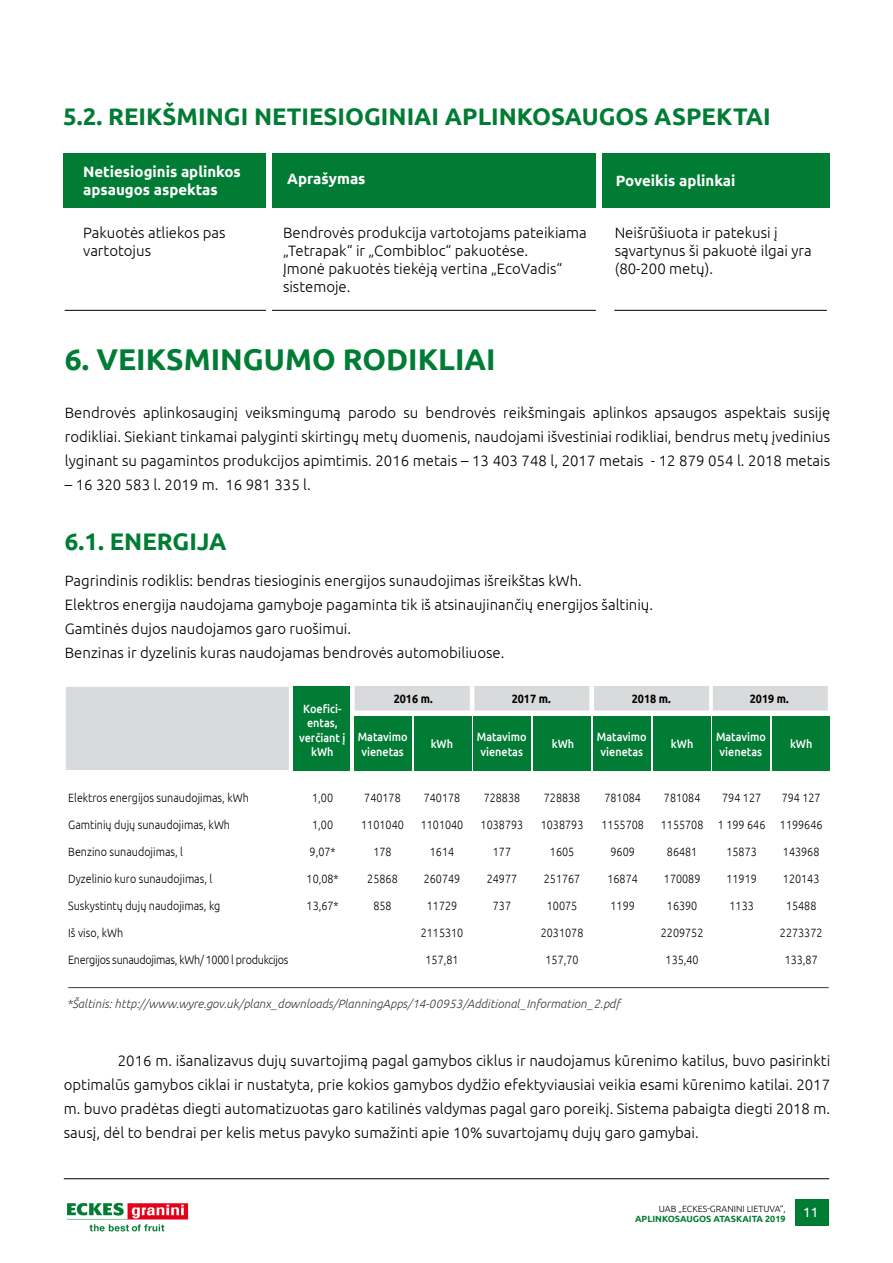
<style>
.page{position:relative;width:893px;height:1263px;background:#fff}
.page>*{position:absolute;margin:0;border:0;box-sizing:border-box;transform-origin:0 0}
.t1{font:700 30px "Ubuntu";color:#007c34}
.t2{font:700 24px "Ubuntu";color:#007c34}
.t3{font:300 15px/24px "Ubuntu";color:#000}
.t4{font:700 15px/18px "Ubuntu";color:#fff}
.t5{font:13.5px "Ubuntu";color:#fff}
.t6{font:300 12px "Ubuntu";color:#000;scale:.9 1}
.t7{font:500 12px/14.4px "Ubuntu";color:#fff;text-align:center;scale:.9 1}
.t8{font:italic 300 12px "Ubuntu";color:#3a3c44}
.t9{font:300 12px "Ubuntu";letter-spacing:-.025em;color:#000;scale:.9 1}
.t10{font:700 12px "Ubuntu";color:#000;scale:.9 1}
.t11{font:300 9px "Ubuntu";color:#000}
.t12{font:700 9px "Ubuntu";color:#007c34}
</style>
<div class="page">
<div style="left:603px;top:153px;width:227px;height:54px;background:#007c34"></div>
<div style="left:272px;top:153px;width:324px;height:54px;background:#007c34"></div>
<div style="left:64px;top:153px;width:202px;height:54px;background:#007c34"></div>
<hr style="left:65px;top:310px;width:201px;height:1px;background:#000">
<hr style="left:272px;top:310px;width:324px;height:1px;background:#000">
<hr style="left:614px;top:310px;width:213px;height:1px;background:#000">
<div style="left:414px;top:716px;width:57px;height:54px;background:#007c34"></div>
<div style="left:294px;top:686px;width:56px;height:84px;background:#007c34"></div>
<div style="left:65px;top:686px;width:225px;height:85px;background:#d9dadb;border:1px solid #fff"></div>
<div style="left:354px;top:716px;width:57px;height:54px;background:#007c34"></div>
<div style="left:354px;top:685px;width:117px;height:26px;background:#d9dadb;border:1px solid #fff"></div>
<hr style="left:68px;top:987px;width:761px;height:1px;background:#3a3c44">
<div style="left:534px;top:716px;width:57px;height:54px;background:#007c34"></div>
<div style="left:474px;top:716px;width:57px;height:54px;background:#007c34"></div>
<div style="left:473px;top:685px;width:117px;height:26px;background:#d9dadb;border:1px solid #fff"></div>
<div style="left:653px;top:716px;width:57px;height:54px;background:#007c34"></div>
<div style="left:594px;top:716px;width:57px;height:54px;background:#007c34"></div>
<div style="left:593px;top:685px;width:117px;height:26px;background:#d9dadb;border:1px solid #fff"></div>
<div style="left:772px;top:716px;width:57px;height:54px;background:#007c34"></div>
<div style="left:712px;top:716px;width:57px;height:54px;background:#007c34"></div>
<div style="left:712px;top:685px;width:117px;height:26px;background:#d9dadb;border:1px solid #fff"></div>
<hr style="left:64px;top:1178px;width:765px;height:1px;background:#000">
<div style="left:795px;top:1199px;width:34px;height:26px;background:#007c34"></div>
<img style="left:67px;top:1202px;width:122px;height:30px">
<h2 class="t2" style="left:63px;top:102px;width:709px">5.2. REIKŠMINGI NETIESIOGINIAI APLINKOSAUGOS ASPEKTAI</h2>
<p class="t4" style="left:83px;top:163px;width:159px">Netiesioginis aplinkos apsaugos aspektas</p>
<p class="t4" style="left:287px;top:169px;width:80px">Aprašymas</p>
<p class="t4" style="left:616px;top:171px;width:121px">Poveikis aplinkai</p>
<p class="t3" style="left:83px;top:223px;width:144px;line-height:18px">Pakuotės atliekos pas vartotojus</p>
<p class="t3" style="left:283px;top:223px;width:305px;line-height:18px">Bendrovės produkcija vartotojams pateikiama „Tetrapak“ ir „Combibloc“ pakuotėse.<br>Įmonė pakuotės tiekėją vertina „EcoVadis“ sistemoje.</p>
<p class="t3" style="left:615px;top:223px;width:199px;line-height:18px">Neišrūšiuota ir patekusi į sąvartynus ši pakuotė ilgai yra (80-200 metų).</p>
<h1 class="t1" style="left:65px;top:341px;width:432px">6. VEIKSMINGUMO RODIKLIAI</h1>
<p class="t3" style="left:65px;top:401px;width:767px;text-align:justify">Bendrovės aplinkosauginį veiksmingumą parodo su bendrovės reikšmingais aplinkos apsaugos aspektais susiję rodikliai. Siekiant tinkamai palyginti skirtingų metų duomenis, naudojami išvestiniai rodikliai, bendrus metų įvedinius lyginant su pagamintos produkcijos apimtimis. 2016 metais – 13 403 748 l, 2017 metais - 12 879 054 l. 2018 metais</p>
<p class="t3" style="left:65px;top:473px;width:247px">– 16 320 583 l. 2019 m. 16 981 335 l.</p>
<h2 class="t2" style="left:65px;top:527px;width:163px">6.1. ENERGIJA</h2>
<p class="t3" style="left:65px;top:569px;width:590px">Pagrindinis rodiklis: bendras tiesioginis energijos sunaudojimas išreikštas kWh.<br>Elektros energija naudojama gamyboje pagaminta tik iš atsinaujinančių energijos šaltinių.<br>Gamtinės dujos naudojamos garo ruošimui.<br>Benzinas ir dyzelinis kuras naudojamas bendrovės automobiliuose.</p>
<p class="t10" style="left:512px;top:691px;width:45px">2017 m.</p>
<p class="t10" style="left:632px;top:691px;width:45px">2018 m.</p>
<p class="t10" style="left:750px;top:691px;width:45px">2019 m.</p>
<p class="t10" style="left:394px;top:691px;width:45px">2016 m.</p>
<p class="t7" style="left:299px;top:701px;width:53px">Koefici&shy;entas, verčiant į kWh</p>
<p class="t6" style="left:312px;top:790px;width:25px">1,00</p>
<p class="t6" style="left:312px;top:817px;width:25px">1,00</p>
<p class="t6" style="left:310px;top:844px;width:30px">9,07*</p>
<p class="t6" style="left:307px;top:871px;width:37px">10,08*</p>
<p class="t6" style="left:307px;top:898px;width:37px">13,67*</p>
<p class="t7" style="left:358px;top:729px;width:57px">Matavimo vienetas</p>
<p class="t6" style="left:364px;top:790px;width:42px">740178</p>
<p class="t6" style="left:361px;top:817px;width:49px">1101040</p>
<p class="t6" style="left:373px;top:844px;width:22px">178</p>
<p class="t6" style="left:367px;top:871px;width:35px">25868</p>
<p class="t6" style="left:373px;top:898px;width:22px">858</p>
<p class="t7" style="left:477px;top:729px;width:57px">Matavimo vienetas</p>
<p class="t7" style="left:552px;top:736px;width:26px">kWh</p>
<p class="t7" style="left:597px;top:729px;width:57px">Matavimo vienetas</p>
<p class="t7" style="left:671px;top:736px;width:26px">kWh</p>
<p class="t7" style="left:716px;top:729px;width:57px">Matavimo vienetas</p>
<p class="t7" style="left:790px;top:736px;width:26px">kWh</p>
<p class="t7" style="left:431px;top:736px;width:26px">kWh</p>
<p class="t6" style="left:68px;top:790px;width:202px">Elektros energijos sunaudojimas, kWh</p>
<p class="t6" style="left:68px;top:817px;width:181px">Gamtinių dujų sunaudojimas, kWh</p>
<p class="t6" style="left:68px;top:844px;width:129px">Benzino sunaudojimas, l</p>
<p class="t6" style="left:68px;top:871px;width:162px">Dyzelinio kuro sunaudojimas, l</p>
<p class="t6" style="left:68px;top:898px;width:171px">Suskystintų dujų naudojimas, kg</p>
<p class="t6" style="left:68px;top:925px;width:63px">Iš viso, kWh</p>
<p class="t9" style="left:68px;top:952px;width:246px">Energijos sunaudojimas, kWh/ 1000 l produkcijos</p>
<p class="t8" style="left:67px;top:997px;width:554px">*Šaltinis: http://www.wyre.gov.uk/planx_downloads/PlanningApps/14-00953/Additional_Information_2.pdf</p>
<p class="t6" style="left:424px;top:790px;width:42px">740178</p>
<p class="t6" style="left:421px;top:817px;width:49px">1101040</p>
<p class="t6" style="left:430px;top:844px;width:29px">1614</p>
<p class="t6" style="left:424px;top:871px;width:42px">260749</p>
<p class="t6" style="left:427px;top:898px;width:35px">11729</p>
<p class="t6" style="left:421px;top:925px;width:49px">2115310</p>
<p class="t6" style="left:425px;top:952px;width:38px">157,81</p>
<p class="t6" style="left:484px;top:790px;width:42px">728838</p>
<p class="t6" style="left:481px;top:817px;width:49px">1038793</p>
<p class="t6" style="left:493px;top:844px;width:22px">177</p>
<p class="t6" style="left:487px;top:871px;width:35px">24977</p>
<p class="t6" style="left:493px;top:898px;width:22px">737</p>
<p class="t6" style="left:544px;top:790px;width:42px">728838</p>
<p class="t6" style="left:541px;top:817px;width:49px">1038793</p>
<p class="t6" style="left:550px;top:844px;width:29px">1605</p>
<p class="t6" style="left:544px;top:871px;width:42px">251767</p>
<p class="t6" style="left:547px;top:898px;width:35px">10075</p>
<p class="t6" style="left:541px;top:925px;width:49px">2031078</p>
<p class="t6" style="left:546px;top:952px;width:38px">157,70</p>
<p class="t6" style="left:604px;top:790px;width:42px">781084</p>
<p class="t6" style="left:601px;top:817px;width:49px">1155708</p>
<p class="t6" style="left:610px;top:844px;width:29px">9609</p>
<p class="t6" style="left:607px;top:871px;width:35px">16874</p>
<p class="t6" style="left:610px;top:898px;width:29px">1199</p>
<p class="t6" style="left:664px;top:790px;width:42px">781084</p>
<p class="t6" style="left:661px;top:817px;width:49px">1155708</p>
<p class="t6" style="left:667px;top:844px;width:35px">86481</p>
<p class="t6" style="left:664px;top:871px;width:42px">170089</p>
<p class="t6" style="left:667px;top:898px;width:35px">16390</p>
<p class="t6" style="left:661px;top:925px;width:49px">2209752</p>
<p class="t6" style="left:666px;top:952px;width:38px">135,40</p>
<p class="t6" style="left:722px;top:790px;width:45px">794 127</p>
<p class="t6" style="left:718px;top:817px;width:54px">1 199 646</p>
<p class="t6" style="left:726px;top:844px;width:35px">15873</p>
<p class="t6" style="left:726px;top:871px;width:35px">11919</p>
<p class="t6" style="left:729px;top:898px;width:29px">1133</p>
<p class="t6" style="left:782px;top:790px;width:45px">794 127</p>
<p class="t6" style="left:780px;top:817px;width:49px">1199646</p>
<p class="t6" style="left:783px;top:844px;width:42px">143968</p>
<p class="t6" style="left:783px;top:871px;width:42px">120143</p>
<p class="t6" style="left:786px;top:898px;width:35px">15488</p>
<p class="t6" style="left:780px;top:925px;width:49px">2273372</p>
<p class="t6" style="left:785px;top:952px;width:38px">133,87</p>
<p class="t3" style="left:64px;top:1049px;width:768px;text-align:justify;text-indent:54px">2016 m. išanalizavus dujų suvartojimą pagal gamybos ciklus ir naudojamus kūrenimo katilus, buvo pasirinkti optimalūs gamybos ciklai ir nustatyta, prie kokios gamybos dydžio efektyviausiai veikia esami kūrenimo katilai. 2017 m. buvo pradėtas diegti automatizuotas garo katilinės valdymas pagal garo poreikį. Sistema pabaigta diegti 2018 m. sausį, dėl to bendrai per kelis metus pavyko sumažinti apie 10% suvartojamų dujų garo gamybai.</p>
<p class="t11" style="left:659px;top:1203px;width:128px">UAB „ECKES-GRANINI LIETUVA“,</p>
<p class="t12" style="left:635px;top:1213px;width:152px">APLINKOSAUGOS ATASKAITA 2019</p>
<p class="t5" style="left:803px;top:1204px;width:17px">11</p>
</div>
